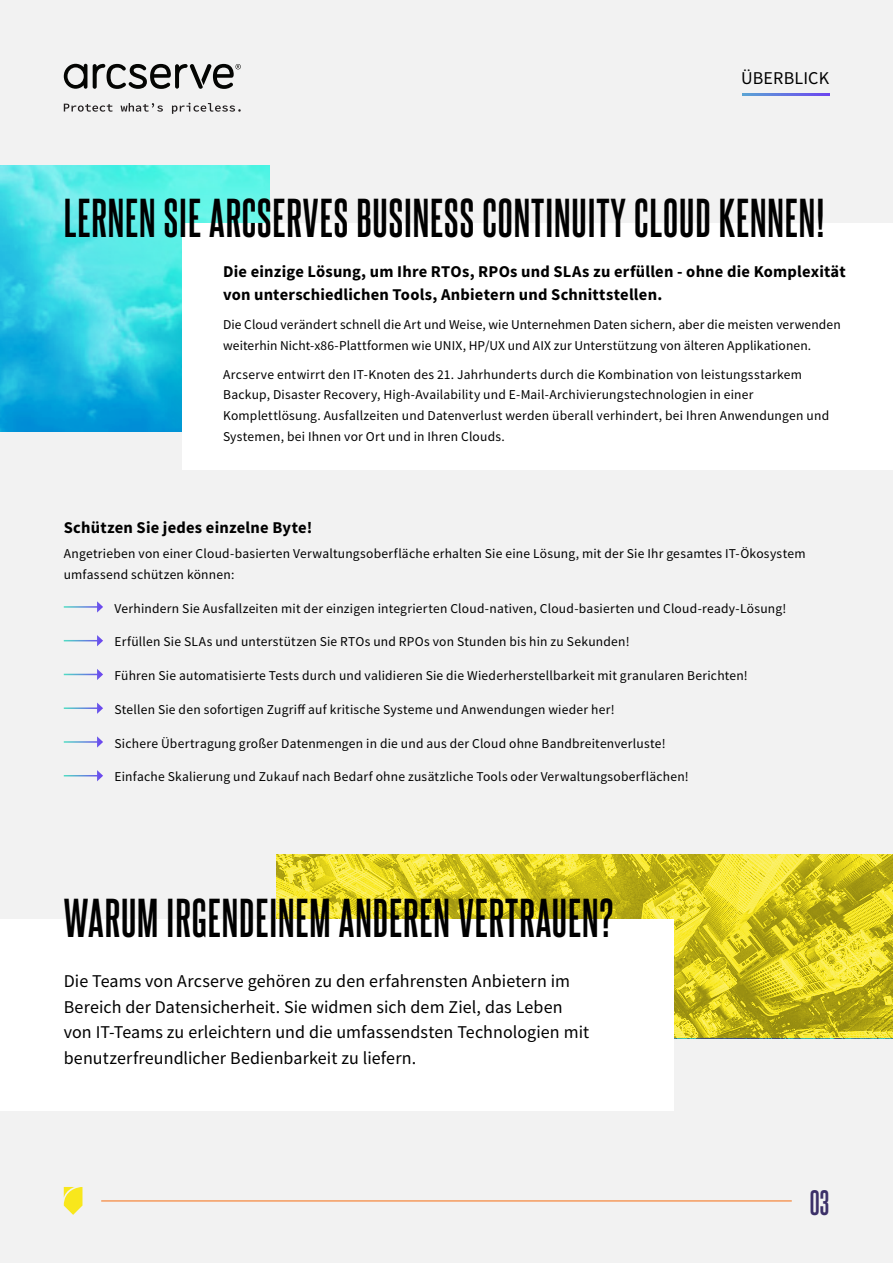
<style>
.page{position:relative;width:893px;height:1263px;background:#f2f2f2}
.page>*{position:absolute;margin:0;border:0;box-sizing:border-box;transform-origin:0 0}
.t1{font:700 46.5px "Steelfish Rg";letter-spacing:.02em;color:#000}
.t2{font:700 30px "Steelfish Rg";color:#3b3068}
.t3{font:18px/25.5px "Source Sans Pro";letter-spacing:.005em;color:#000}
.t4{font:700 16.5px/22.5px "Source Sans Pro";letter-spacing:.015em;color:#000}
.t5{font:13.5px/20.7px "Source Sans Pro";letter-spacing:.015em;color:#000}
</style>
<div class="page">
<svg style="left:276px;top:855px;width:617px;height:183px;background:#d5c826"></svg>
<svg style="left:0;top:364px;width:183px;height:68px;background:#0ba6da"></svg>
<svg style="left:0;top:63px;width:270px;height:301px"></svg>
<hr style="left:101px;top:1200px;width:691px;height:2px;background:#f59a5d">
<svg style="left:64px;top:1187px;width:18px;height:28px"></svg>
<hr style="left:64px;top:606px;width:34px;height:2px;background:#fff">
<svg style="left:97px;top:601px;width:6px;height:11px"></svg>
<hr style="left:64px;top:640px;width:34px;height:1px;background:#fff">
<svg style="left:97px;top:635px;width:6px;height:11px"></svg>
<hr style="left:64px;top:674px;width:34px;height:1px;background:#fff">
<svg style="left:97px;top:669px;width:6px;height:11px"></svg>
<hr style="left:64px;top:707px;width:34px;height:2px;background:#fff">
<svg style="left:97px;top:703px;width:6px;height:11px"></svg>
<hr style="left:64px;top:741px;width:34px;height:2px;background:#fff">
<svg style="left:97px;top:736px;width:6px;height:12px"></svg>
<hr style="left:64px;top:775px;width:34px;height:1px;background:#fff">
<svg style="left:97px;top:770px;width:6px;height:11px"></svg>
<div style="left:0;top:919px;width:673px;height:192px;background:#fff"></div>
<div style="left:183px;top:223px;width:710px;height:247px;background:#fff"></div>
<svg style="left:64px;top:64px;width:23px;height:25px"></svg>
<svg style="left:93px;top:64px;width:148px;height:25px"></svg>
<svg style="left:64px;top:103px;width:177px;height:11px"></svg>
<svg style="left:743px;top:94px;width:86px;height:1px"></svg>
<p class="t3" style="left:741px;top:65px;width:90px">ÜBERBLICK</p>
<p class="t1" style="left:64px;top:189px;width:762px">LERNEN SIE ARCSERVES BUSINESS CONTINUITY CLOUD KENNEN!</p>
<p class="t4" style="left:223px;top:260px;width:624px">Die einzige Lösung, um Ihre RTOs, RPOs und SLAs zu erfüllen - ohne die Komplexität von unterschiedlichen Tools, Anbietern und Schnittstellen.</p>
<p class="t5" style="left:223px;top:314px;width:619px">Die Cloud verändert schnell die Art und Weise, wie Unternehmen Daten sichern, aber die meisten verwenden weiterhin Nicht-x86-Plattformen wie UNIX, HP/UX und AIX zur Unterstützung von älteren Applikationen.</p>
<p class="t5" style="left:223px;top:364px;width:607px">Arcserve entwirrt den IT-Knoten des 21. Jahrhunderts durch die Kombination von leistungsstarkem Backup, Disaster Recovery, High-Availability und E-Mail-Archivierungstechnologien in einer Komplettlösung. Ausfallzeiten und Datenverlust werden überall verhindert, bei Ihren Anwendungen und Systemen, bei Ihnen vor Ort und in Ihren Clouds.</p>
<p class="t4" style="left:64px;top:516px;width:250px">Schützen Sie jedes einzelne Byte!</p>
<p class="t5" style="left:64px;top:543px;width:743px">Angetrieben von einer Cloud-basierten Verwaltungsoberfläche erhalten Sie eine Lösung, mit der Sie Ihr gesamtes IT-Ökosystem umfassend schützen können:</p>
<p class="t5" style="left:115px;top:598px;width:673px">Verhindern Sie Ausfallzeiten mit der einzigen integrierten Cloud-nativen, Cloud-basierten und Cloud-ready-Lösung!</p>
<p class="t5" style="left:115px;top:631px;width:516px">Erfüllen Sie SLAs und unterstützen Sie RTOs und RPOs von Stunden bis hin zu Sekunden!</p>
<p class="t5" style="left:115px;top:665px;width:635px">Führen Sie automatisierte Tests durch und validieren Sie die Wiederherstellbarkeit mit granularen Berichten!</p>
<p class="t5" style="left:115px;top:699px;width:502px">Stellen Sie den sofortigen Zugriff auf kritische Systeme und Anwendungen wieder her!</p>
<p class="t5" style="left:115px;top:733px;width:552px">Sichere Übertragung großer Datenmengen in die und aus der Cloud ohne Bandbreitenverluste!</p>
<p class="t5" style="left:115px;top:766px;width:576px">Einfache Skalierung und Zukauf nach Bedarf ohne zusätzliche Tools oder Verwaltungsoberflächen!</p>
<p class="t1" style="left:64px;top:889px;width:551px">WARUM IRGENDEINEM ANDEREN VERTRAUEN?</p>
<p class="t3" style="left:64px;top:968px;width:527px">Die Teams von Arcserve gehören zu den erfahrensten Anbietern im Bereich der Datensicherheit. Sie widmen sich dem Ziel, das Leben von IT-Teams zu erleichtern und die umfassendsten Technologien mit benutzerfreundlicher Bedienbarkeit zu liefern.</p>
<p class="t2" style="left:810px;top:1184px;width:21px">03</p>
</div>
